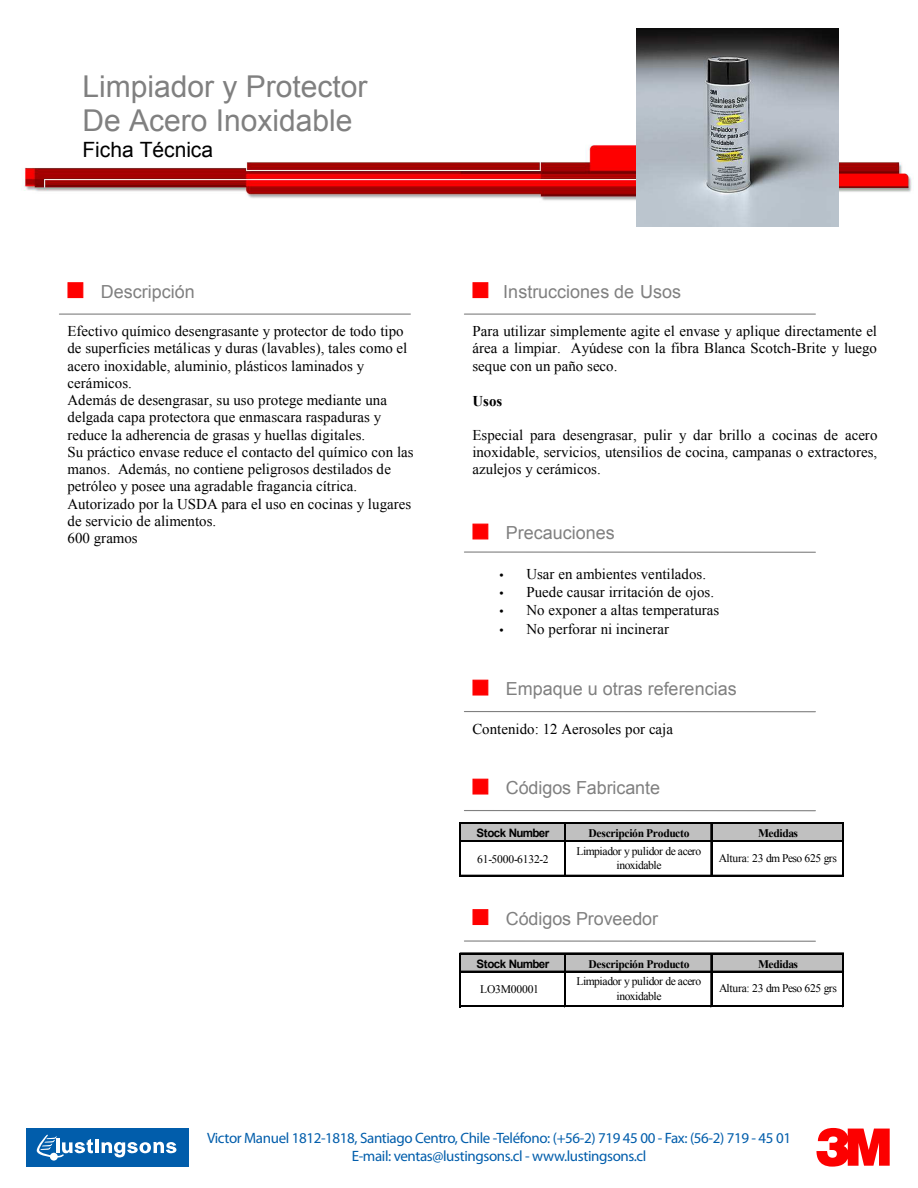
<style>
.page{position:relative;width:918px;height:1188px;background:#fff}
.page>*{position:absolute;margin:0;border:0;box-sizing:border-box;transform-origin:0 0}
.t1{font:30px/34.5px "Arial";color:#808080}
.t2{font:21px "Arial";color:#000}
.t3{font:18px "Arial";color:#808080}
.t4{font:15px/17.2px "Times New Roman";color:#000;text-align:justify}
.t5{font:15px/18px "Myriad Pro";letter-spacing:-.025em;color:#015dab;text-align:center}
.t6{font:700 15px "Times New Roman";color:#000}
.t7{font:11.55px/14.7px "Times New Roman";letter-spacing:-.05em;color:#000;text-align:center}
.t8{font:11.55px "Times New Roman";letter-spacing:-.03em;color:#000}
.t9{font:700 11.55px "Times New Roman";letter-spacing:-.025em;color:#000}
.t10{font:700 11.55px "Arial";letter-spacing:-.045em;color:#000}
.t11{font:700 11.55px "Times New Roman";letter-spacing:-.045em;color:#000}
</style>
<div class="page">
<img style="left:21px;top:145px;width:891px;height:82px">
<img style="left:636px;top:28px;width:203px;height:198px">
<div style="left:472px;top:282px;width:16px;height:16px;background:#f00;border:1px solid #f00"></div>
<div style="left:472px;top:680px;width:16px;height:16px;background:#f00;border:1px solid #f00"></div>
<div style="left:472px;top:524px;width:16px;height:15px;background:#f00;border:1px solid #f00"></div>
<div style="left:67px;top:282px;width:16px;height:16px;background:#f00;border:1px solid #f00"></div>
<hr style="left:59px;top:314px;width:351px;height:1px;background:#808080">
<hr style="left:464px;top:551px;width:351px;height:2px;background:#808080">
<hr style="left:464px;top:711px;width:351px;height:1px;background:#808080">
<hr style="left:464px;top:314px;width:351px;height:1px;background:#808080">
<div style="left:460px;top:823px;width:383px;height:19px;background:#c0c0c0"></div>
<hr style="left:459px;top:822px;width:1px;height:55px;background:#000">
<hr style="left:564px;top:824px;width:2px;height:53px;background:#000">
<hr style="left:711px;top:824px;width:1px;height:53px;background:#000">
<hr style="left:842px;top:824px;width:2px;height:53px;background:#000">
<hr style="left:460px;top:822px;width:384px;height:2px;background:#000">
<hr style="left:460px;top:840px;width:384px;height:1px;background:#000">
<hr style="left:460px;top:841px;width:384px;height:1px;background:#000">
<hr style="left:460px;top:875px;width:384px;height:2px;background:#000">
<div style="left:472px;top:779px;width:16px;height:16px;background:#f00;border:1px solid #f00"></div>
<hr style="left:464px;top:810px;width:351px;height:1px;background:#808080">
<div style="left:460px;top:954px;width:383px;height:18px;background:#c0c0c0"></div>
<hr style="left:459px;top:953px;width:1px;height:54px;background:#000">
<hr style="left:564px;top:954px;width:2px;height:53px;background:#000">
<hr style="left:711px;top:954px;width:1px;height:53px;background:#000">
<hr style="left:842px;top:954px;width:2px;height:53px;background:#000">
<hr style="left:460px;top:953px;width:384px;height:1px;background:#000">
<hr style="left:460px;top:971px;width:384px;height:2px;background:#000">
<hr style="left:460px;top:1005px;width:384px;height:1px;background:#000">
<hr style="left:460px;top:1006px;width:384px;height:1px;background:#000">
<div style="left:472px;top:909px;width:16px;height:16px;background:#f00;border:1px solid #f00"></div>
<hr style="left:464px;top:940px;width:351px;height:2px;background:#808080">
<svg style="left:816px;top:1128px;width:74px;height:39px"></svg>
<div style="left:26px;top:1128px;width:163px;height:39px;background:#015dab"></div>
<svg style="left:50px;top:1153px;width:8px;height:8px"></svg>
<svg style="left:36px;top:1134px;width:140px;height:24px"></svg>
<h1 class="t1" style="left:82px;top:69px;width:287px">Limpiador y Protector<br>De Acero Inoxidable</h1>
<h2 class="t2" style="left:82px;top:136px;width:132px">Ficha Técnica</h2>
<p class="t3" style="left:101px;top:280px;width:95px">Descripción</p>
<p class="t4" style="left:67px;top:322px;width:348px;text-align:left">Efectivo químico desengrasante y protector de todo tipo de superficies metálicas y duras (lavables), tales como el acero inoxidable, aluminio, plásticos laminados y cerámicos.<br>Además de desengrasar, su uso protege mediante una delgada capa protectora que enmascara raspaduras y reduce la adherencia de grasas y huellas digitales.<br>Su práctico envase reduce el contacto del químico con las manos. Además, no contiene peligrosos destilados de petróleo y posee una agradable fragancia cítrica.<br>Autorizado por la USDA para el uso en cocinas y lugares de servicio de alimentos.<br>600 gramos</p>
<p class="t3" style="left:503px;top:280px;width:179px">Instrucciones de Usos</p>
<p class="t4" style="left:472px;top:322px;width:406px">Para utilizar simplemente agite el envase y aplique directamente el área a limpiar. Ayúdese con la fibra Blanca Scotch-Brite y luego seque con un paño seco.</p>
<p class="t6" style="left:472px;top:390px;width:31px">Usos</p>
<p class="t4" style="left:472px;top:426px;width:407px">Especial para desengrasar, pulir y dar brillo a cocinas de acero inoxidable, servicios, utensilios de cocina, campanas o extractores, azulejos y cerámicos.</p>
<p class="t3" style="left:506px;top:521px;width:110px">Precauciones</p>
<p class="t4" style="left:499px;top:565px;width:208px">• Usar en ambientes ventilados.</p>
<p class="t4" style="left:499px;top:583px;width:216px">• Puede causar irritación de ojos.</p>
<p class="t4" style="left:499px;top:601px;width:222px">• No exponer a altas temperaturas</p>
<p class="t4" style="left:499px;top:620px;width:171px">• No perforar ni incinerar</p>
<p class="t3" style="left:506px;top:677px;width:232px">Empaque u otras referencias</p>
<p class="t4" style="left:472px;top:720px;width:202px">Contenido: 12 Aerosoles por caja</p>
<p class="t3" style="left:506px;top:776px;width:156px">Códigos Fabricante</p>
<p class="t10" style="left:477px;top:826px;width:74px">Stock Number</p>
<p class="t8" style="left:477px;top:851px;width:73px">61-5000-6132-2</p>
<p class="t9" style="left:589px;top:825px;width:102px">Descripción Producto</p>
<p class="t11" style="left:758px;top:825px;width:42px">Medidas</p>
<p class="t7" style="left:577px;top:843px;width:126px">Limpiador y pulidor de acero inoxidable</p>
<p class="t8" style="left:719px;top:850px;width:120px">Altura: 23 dm Peso 625 grs</p>
<p class="t3" style="left:506px;top:907px;width:154px">Códigos Proveedor</p>
<p class="t10" style="left:477px;top:956px;width:74px">Stock Number</p>
<p class="t8" style="left:480px;top:981px;width:60px">LO3M00001</p>
<p class="t9" style="left:589px;top:956px;width:102px">Descripción Producto</p>
<p class="t11" style="left:758px;top:956px;width:42px">Medidas</p>
<p class="t7" style="left:577px;top:974px;width:126px">Limpiador y pulidor de acero inoxidable</p>
<p class="t8" style="left:719px;top:981px;width:120px">Altura: 23 dm Peso 625 grs</p>
<p class="t5" style="left:207px;top:1129px;width:586px">Victor Manuel 1812-1818, Santiago Centro, Chile -Teléfono: (+56-2) 719 45 00 - Fax: (56-2) 719 - 45 01<br>E-mail: ventas@lustingsons.cl - www.lustingsons.cl</p>
</div>
